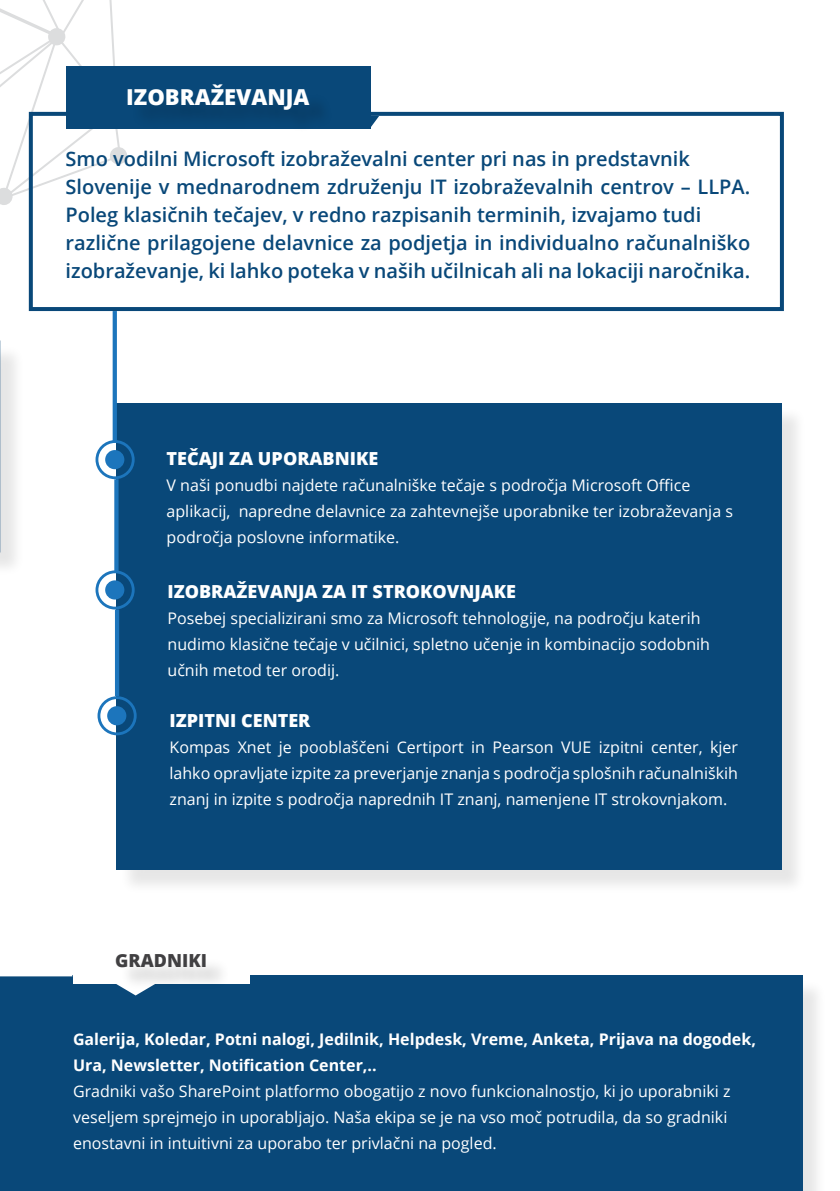
<style>
.page{position:relative;width:840px;height:1191px;background:#fff}
.page>*{position:absolute;margin:0;border:0;box-sizing:border-box;transform-origin:0 0}
.t1{font:800 22px "Open Sans";color:#fff}
.t2{font:600 20px/28px "Open Sans";color:#094879}
.t3{font:800 18px "Open Sans";color:#fff}
.t4{font:800 18px "Open Sans";color:#414042}
.t5{font:16px/26px "Open Sans";color:#fff}
.t6{font:700 16px/26px "Open Sans";color:#fff}
</style>
<div class="page">
<div style="left:110px;top:148px;width:16px;height:16px;background:#dcddde;border-radius:50%"></div>
<div style="left:109px;top:147px;width:18px;height:18px;border:2px solid #dcddde;border-radius:50%"></div>
<svg style="left:0;top:0;width:122px;height:236px"></svg>
<div style="left:0;top:979px;width:827px;height:212px;background:#000;opacity:.1"></div>
<div style="left:0;top:976px;width:802px;height:215px;background:#094879"></div>
<div style="left:0;top:344px;width:25px;height:233px;background:#000;opacity:.1"></div>
<div style="left:119px;top:406px;width:687px;height:488px;background:#000;opacity:.1"></div>
<div style="left:116px;top:403px;width:665px;height:467px;background:#094879"></div>
<div style="left:105px;top:450px;width:19px;height:19px;background:#1c75bc;border-radius:50%"></div>
<div style="left:105px;top:580px;width:19px;height:19px;background:#1c75bc;border-radius:50%"></div>
<div style="left:95px;top:440px;width:39px;height:39px;border:3px solid #1c75bc;border-radius:50%"></div>
<div style="left:95px;top:570px;width:39px;height:39px;border:3px solid #1c75bc;border-radius:50%"></div>
<div style="left:29px;top:112px;width:754px;height:199px;border:4px solid #094879"></div>
<div style="left:66px;top:67px;width:304px;height:62px;background:#094879"></div>
<div style="left:131px;top:88px;width:202px;height:46px;background:#000;opacity:.2"></div>
<svg style="left:370px;top:116px;width:9px;height:13px"></svg>
<svg style="left:113px;top:311px;width:4px;height:130px"></svg>
<svg style="left:114px;top:479px;width:4px;height:93px"></svg>
<hr style="left:115px;top:609px;width:4px;height:87px;background:#1c75bc">
<div style="left:107px;top:706px;width:19px;height:19px;background:#1c75bc;border-radius:50%"></div>
<div style="left:97px;top:696px;width:39px;height:39px;border:3px solid #1c75bc;border-radius:50%"></div>
<svg style="left:111px;top:983px;width:32px;height:12px"></svg>
<div style="left:73px;top:940px;width:176px;height:43px;background:#fff"></div>
<div style="left:120px;top:956px;width:110px;height:35px;background:#000;opacity:.2"></div>
<h1 class="t1" style="left:126px;top:80px;width:185px">IZOBRAŽEVANJA</h1>
<p class="t2" style="left:65px;top:144px;width:686px">Smo vodilni Microsoft izobraževalni center pri nas in predstavnik Slovenije v mednarodnem združenju IT izobraževalnih centrov – LLPA.<br>Poleg klasičnih tečajev, v redno razpisanih terminih, izvajamo tudi različne prilagojene delavnice za podjetja in individualno računalniško izobraževanje, ki lahko poteka v naših učilnicah ali na lokaciji naročnika.</p>
<p class="t3" style="left:166px;top:445px;width:213px">TEČAJI ZA UPORABNIKE</p>
<p class="t5" style="left:166px;top:472px;width:567px">V naši ponudbi najdete računalniške tečaje s področja Microsoft Office aplikacij, napredne delavnice za zahtevnejše uporabnike ter izobraževanja s področja poslovne informatike.</p>
<p class="t3" style="left:167px;top:578px;width:350px">IZOBRAŽEVANJA ZA IT STROKOVNJAKE</p>
<p class="t5" style="left:167px;top:605px;width:544px">Posebej specializirani smo za Microsoft tehnologije, na področju katerih nudimo klasične tečaje v učilnici, spletno učenje in kombinacijo sodobnih učnih metod ter orodij.</p>
<p class="t3" style="left:169px;top:706px;width:142px">IZPITNI CENTER</p>
<p class="t5" style="left:169px;top:733px;width:569px;text-align:justify">Kompas Xnet je pooblaščeni Certiport in Pearson VUE izpitni center, kjer lahko opravljate izpite za preverjanje znanja s področja splošnih računalniških znanj in izpite s področja naprednih IT znanj, namenjene IT strokovnjakom.</p>
<p class="t4" style="left:115px;top:946px;width:93px">GRADNIKI</p>
<p class="t6" style="left:73px;top:1025px;width:684px">Galerija, Koledar, Potni nalogi, Jedilnik, Helpdesk, Vreme, Anketa, Prijava na dogodek,<br>Ura, Newsletter, Notification Center,..</p>
<p class="t5" style="left:73px;top:1077px;width:658px">Gradniki vašo SharePoint platformo obogatijo z novo funkcionalnostjo, ki jo uporabniki z veseljem sprejmejo in uporabljajo. Naša ekipa se je na vso moč potrudila, da so gradniki enostavni in intuitivni za uporabo ter privlačni na pogled.</p>
</div>
